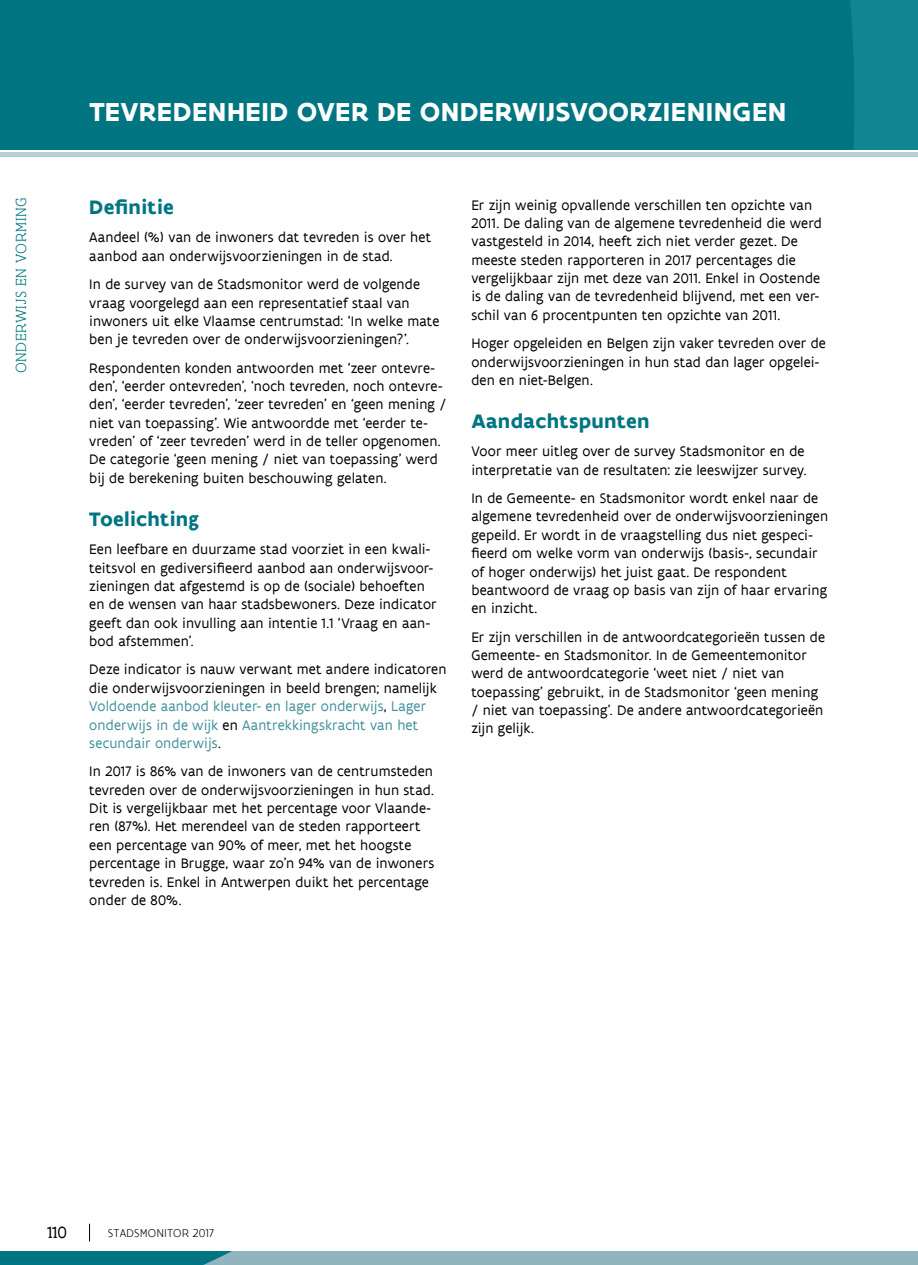
<style>
.page{position:relative;width:918px;height:1265px;background:#fff}
.page>*{position:absolute;margin:0;border:0;box-sizing:border-box;transform-origin:0 0}
.titel_indicator{font:700 28px "Flanders Art Sans";letter-spacing:.01em;color:#fff}
.titeltje{font:700 21px "Flanders Art Sans";letter-spacing:.015em;color:#007582}
.t1{font:17.5px "Flanders Art Serif";color:#000}
.t2{font:300 15.75px "Flanders Art Serif";letter-spacing:.045em;color:#007582}
.body_tekst{font:14.88px/18.4px "Flanders Art Sans";letter-spacing:.01em;color:#000}
.body_tekst-2{font:14.88px/18.4px "Flanders Art Sans";letter-spacing:.01em;color:#43919d}
.t3{font:300 12.25px "Flanders Art Sans";color:#000}
.s1{color:#000}
</style>
<div class="page">
<div style="left:0;top:0;width:918px;height:149px;background:#007582"></div>
<div style="left:0;top:152px;width:918px;height:5px;background:#b9ced5"></div>
<svg style="left:89px;top:1224px;width:1px;height:17px"></svg>
<svg style="left:0;top:1251px;width:918px;height:14px;background:#6da5af"></svg>
<p class="t2" style="left:12px;top:373px;width:178px;rotate:-90deg">ONDERWIJS EN VORMING</p>
<p class="titel_indicator" style="left:89px;top:94px;width:699px">TEVREDENHEID OVER DE ONDERWIJSVOORZIENINGEN</p>
<p class="titeltje" style="left:89px;top:194px;width:86px">Definitie</p>
<p class="body_tekst" style="left:89px;top:229px;width:343px">Aandeel (%) van de inwoners dat tevreden is over het aanbod aan onderwijsvoorzieningen in de stad.</p>
<p class="body_tekst" style="left:89px;top:275px;width:351px">In de survey van de Stadsmonitor werd de volgende vraag voorgelegd aan een representatief staal van inwoners uit elke Vlaamse centrumstad: ‘In welke mate ben je tevreden over de onderwijsvoorzieningen?’.</p>
<p class="body_tekst" style="left:89px;top:359px;width:359px">Respondenten konden antwoorden met ‘zeer ontevre&shy;den’, ‘eerder ontevreden’, ‘noch tevreden, noch ontevre&shy;den’, ‘eerder tevreden’, ‘zeer tevreden’ en ‘geen mening / niet van toepassing’. Wie antwoordde met ‘eerder te&shy;vreden’ of ‘zeer tevreden’ werd in de teller opgenomen.<br>De categorie ‘geen mening / niet van toepassing’ werd bij de berekening buiten beschouwing gelaten.</p>
<p class="titeltje" style="left:89px;top:506px;width:111px">Toelichting</p>
<p class="body_tekst" style="left:89px;top:540px;width:349px">Een leefbare en duurzame stad voorziet in een kwali&shy;teitsvol en gediversifieerd aanbod aan onderwijsvoor&shy;zieningen dat afgestemd is op de (sociale) behoeften en de wensen van haar stadsbewoners. Deze indicator geeft dan ook invulling aan intentie 1.1 ‘Vraag en aan&shy;bod afstemmen’.</p>
<p class="body_tekst-2" style="left:89px;top:661px;width:359px"><span class="s1">Deze indicator is nauw verwant met andere indicatoren die onderwijsvoorzieningen in beeld brengen; namelijk </span>Voldoende aanbod kleuter- en lager onderwijs<span class="s1">,</span> Lager onderwijs in de wijk <span class="s1">en</span> Aantrekkingskracht van het secundair onderwijs<span class="s1">.</span></p>
<p class="body_tekst" style="left:89px;top:762px;width:346px">In 2017 is 86% van de inwoners van de centrumsteden tevreden over de onderwijsvoorzieningen in hun stad.<br>Dit is vergelijkbaar met het percentage voor Vlaande&shy;ren (87%). Het merendeel van de steden rapporteert een percentage van 90% of meer, met het hoogste percentage in Brugge, waar zo’n 94% van de inwoners tevreden is. Enkel in Antwerpen duikt het percentage onder de 80%.</p>
<p class="body_tekst" style="left:471px;top:196px;width:352px">Er zijn weinig opvallende verschillen ten opzichte van 2011. De daling van de algemene tevredenheid die werd vastgesteld in 2014, heeft zich niet verder gezet. De meeste steden rapporteren in 2017 percentages die vergelijkbaar zijn met deze van 2011. Enkel in Oostende is de daling van de tevredenheid blijvend, met een ver&shy;schil van 6 procentpunten ten opzichte van 2011.</p>
<p class="body_tekst" style="left:471px;top:334px;width:356px">Hoger opgeleiden en Belgen zijn vaker tevreden over de onderwijsvoorzieningen in hun stad dan lager opgelei&shy;den en niet-Belgen.</p>
<p class="titeltje" style="left:471px;top:408px;width:180px">Aandachtspunten</p>
<p class="body_tekst" style="left:471px;top:443px;width:337px">Voor meer uitleg over de survey Stadsmonitor en de interpretatie van de resultaten: zie leeswijzer survey.</p>
<p class="body_tekst" style="left:471px;top:489px;width:358px">In de Gemeente- en Stadsmonitor wordt enkel naar de algemene tevredenheid over de onderwijsvoorzieningen gepeild. Er wordt in de vraagstelling dus niet gespeci&shy;fieerd om welke vorm van onderwijs (basis-, secundair of hoger onderwijs) het juist gaat. De respondent beantwoord de vraag op basis van zijn of haar ervaring en inzicht.</p>
<p class="body_tekst" style="left:471px;top:628px;width:355px">Er zijn verschillen in de antwoordcategorieën tussen de Gemeente- en Stadsmonitor. In de Gemeentemonitor werd de antwoordcategorie ‘weet niet / niet van toepassing’ gebruikt, in de Stadsmonitor ‘geen mening / niet van toepassing’. De andere antwoordcategorieën zijn gelijk.</p>
<p class="t1" style="left:47px;top:1222px;width:22px">110</p>
<p class="t3" style="left:108px;top:1226px;width:108px">STADSMONITOR 2017</p>
</div>
